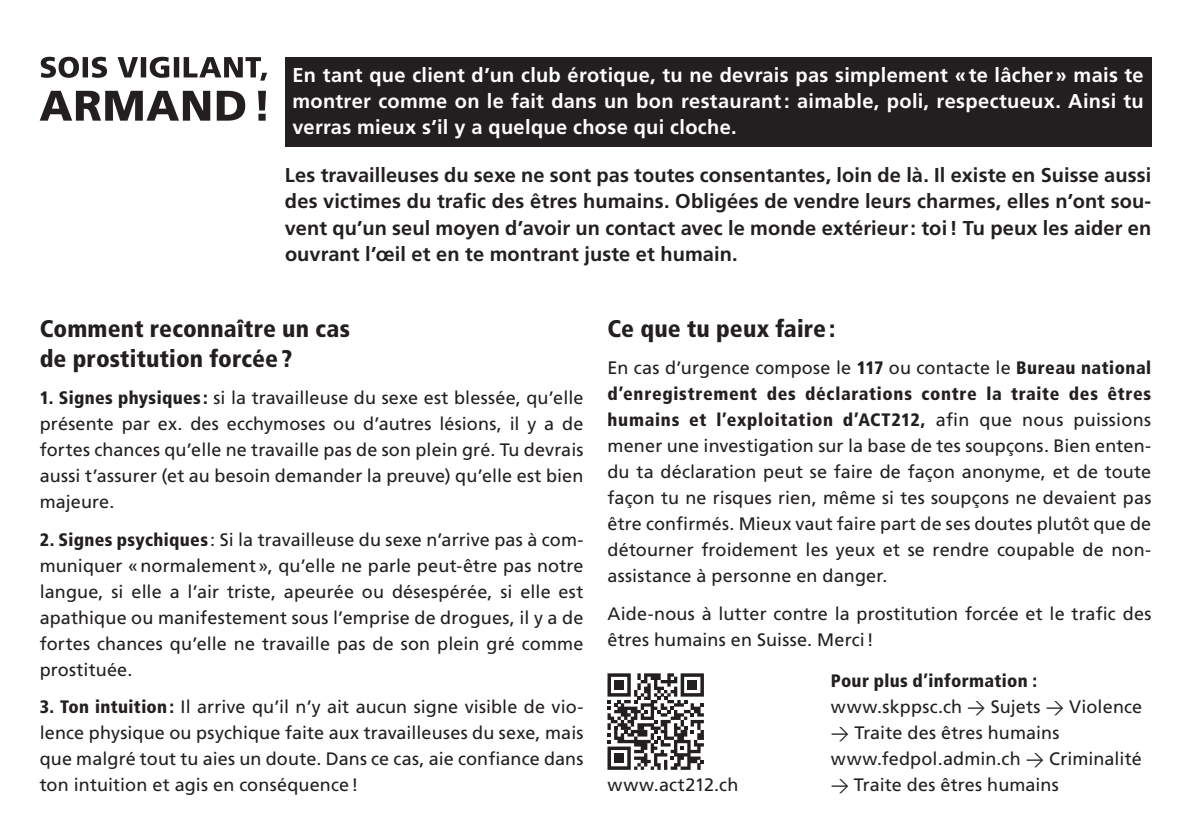
<style>
.page{position:relative;width:1191px;height:840px;background:#fff}
.page>*{position:absolute;margin:0;border:0;box-sizing:border-box;transform-origin:0 0}
.t1{font:900 condensed 24px/30px "Frutiger LT Std";letter-spacing:.005em;color:#231f20}
.t2{font:700 20px/26px "Frutiger LT Std";letter-spacing:.005em;color:#231f20;text-align:justify}
.t3{font:700 20px/26px "Frutiger LT Std";letter-spacing:.015em;color:#fff;text-align:justify}
.t4{font:18px/26px "Frutiger LT Std";letter-spacing:.01em;color:#231f20;text-align:justify}
.s1{font-weight:900;font-stretch:condensed}
.s2{font-family:"DIN Weber"}
</style>
<div class="page">
<svg style="left:607px;top:673px;width:97px;height:96px"></svg>
<div style="left:614px;top:679px;width:10px;height:10px;background:#231f20"></div>
<div style="left:687px;top:679px;width:10px;height:10px;background:#231f20"></div>
<div style="left:614px;top:752px;width:10px;height:10px;background:#231f20"></div>
<div style="left:285px;top:57px;width:866px;height:89px;background:#231f20"></div>
<svg style="left:40px;top:91px;width:226px;height:30px"></svg>
<svg style="left:41px;top:57px;width:226px;height:24px"></svg>
<p class="t3" style="left:292px;top:62px;width:853px">En tant que client d’un club érotique, tu ne devrais pas simplement « te lâcher » mais te montrer comme on le fait dans un bon restaurant: aimable, poli, respectueux. Ainsi tu verras mieux s’il y a quelque chose qui cloche.</p>
<p class="t2" style="left:285px;top:162px;width:868px">Les travailleuses du sexe ne sont pas toutes consentantes, loin de là. Il existe en Suisse aussi des victimes du trafic des êtres humains. Obligées de vendre leurs charmes, elles n’ont sou&shy;vent qu’un seul moyen d’avoir un contact avec le monde extérieur: toi! Tu peux les aider en ouvrant l’œil et en te montrant juste et humain.</p>
<h1 class="t1" style="left:40px;top:313px;width:312px">Comment reconnaître un cas de prostitution forcée?</h1>
<p class="t4" style="left:40px;top:385px;width:545px"><span class="s1">1. Signes physiques :</span> si la travailleuse du sexe est blessée, qu’elle présente par ex. des ecchymoses ou d’autres lésions, il y a de fortes chances qu’elle ne travaille pas de son plein gré. Tu devrais aussi t’assurer (et au besoin demander la preuve) qu’elle est bien majeure.</p>
<p class="t4" style="left:40px;top:526px;width:545px"><span class="s1">2. Signes psychiques</span> : Si la travailleuse du sexe n’arrive pas à com&shy;muniquer «normalement», qu’elle ne parle peut-être pas notre langue, si elle a l’air triste, apeurée ou désespérée, si elle est apathique ou manifestement sous l’emprise de drogues, il y a de fortes chances qu’elle ne travaille pas de son plein gré comme prostituée.</p>
<p class="t4" style="left:40px;top:693px;width:545px"><span class="s1">3. Ton intuition:</span> Il arrive qu’il n’y ait aucun signe visible de vio&shy;lence physique ou psychique faite aux travailleuses du sexe, mais que malgré tout tu aies un doute. Dans ce cas, aie confiance dans ton intuition et agis en conséquence!</p>
<h1 class="t1" style="left:607px;top:313px;width:229px">Ce que tu peux faire:</h1>
<p class="t4" style="left:607px;top:355px;width:545px">En cas d’urgence compose le <span class="s1">117</span> ou contacte le <span class="s1">Bureau national d’enregistrement des déclarations contre la traite des êtres humains et l’exploitation d’ACT212,</span> afin que nous puissions mener une investigation sur la base de tes soupçons. Bien enten&shy;du ta déclaration peut se faire de façon anonyme, et de toute façon tu ne risques rien, même si tes soupçons ne devaient pas être confirmés. Mieux vaut faire part de ses doutes plutôt que de détourner froidement les yeux et se rendre coupable de non&shy;assistance à personne en danger.</p>
<p class="t4" style="left:607px;top:600px;width:545px">Aide-nous à lutter contre la prostitution forcée et le trafic des êtres humains en Suisse. Merci!</p>
<p class="t4" style="left:831px;top:667px;width:313px;text-align:left"><span class="s1">Pour plus d’information : </span>www.skppsc.ch <span class="s2">&gt;</span> Sujets <span class="s2">&gt;</span> Violence <span class="s2">&gt;</span> Traite des êtres humains www.fedpol.admin.ch <span class="s2">&gt;</span> Criminalité</p>
<p class="t4" style="left:607px;top:771px;width:132px">www.act212.ch</p>
<p class="t4" style="left:831px;top:771px;width:229px"><span class="s2">&gt;</span> Traite des êtres humains</p>
</div>
